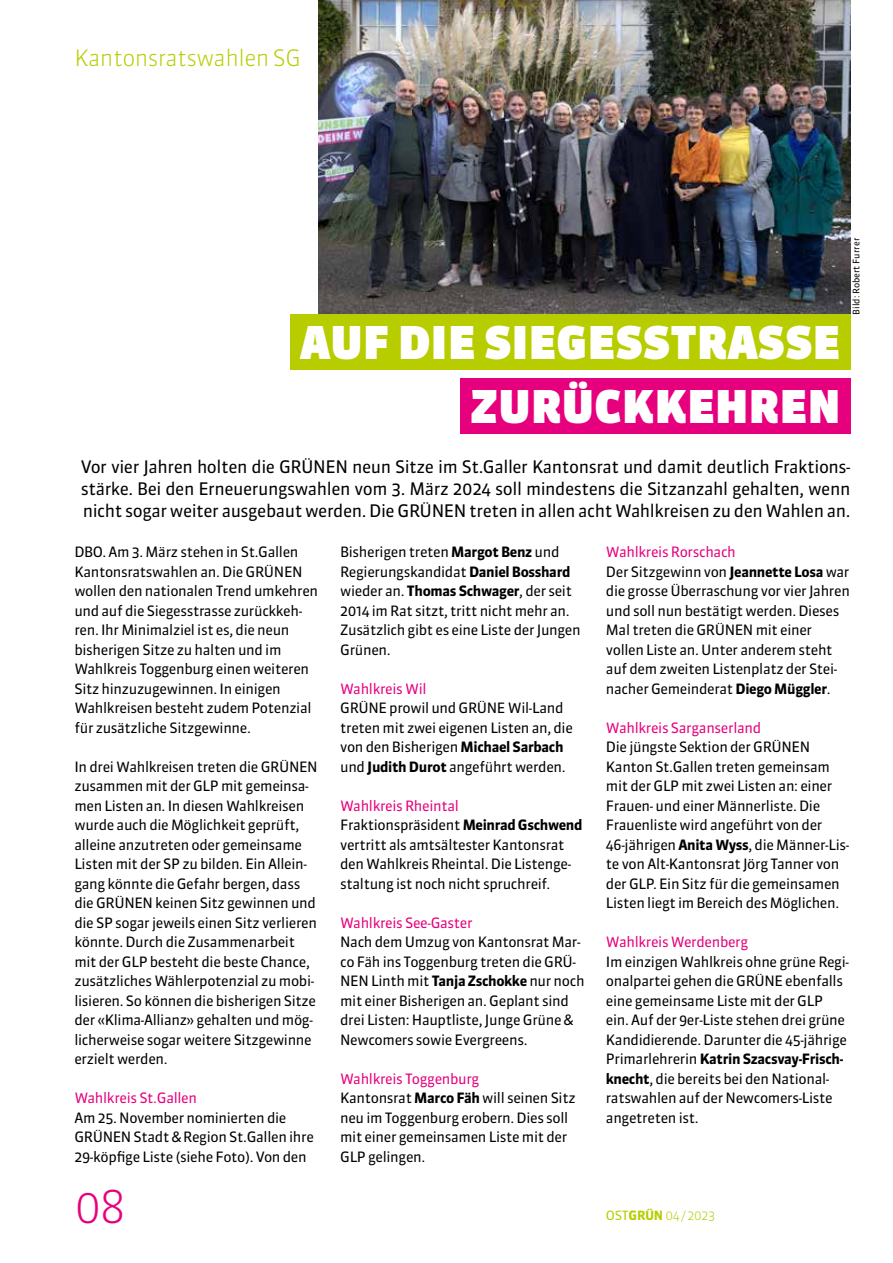
<style>
.page{position:relative;width:893px;height:1263px;background:#fff}
.page>*{position:absolute;margin:0;border:0;box-sizing:border-box;transform-origin:0 0}
.t1{font:900 45px "Sanuk OT";letter-spacing:.01em;color:#fff}
.t2{font:300 45px "Sanuk OT";color:#e6007d}
.t3{font:300 22.5px "Sanuk OT";letter-spacing:-.025em;color:#b7cd00}
.t4{font:17.25px/22.2px "Sanuk OT";letter-spacing:-.025em;color:#000;text-align:justify}
.t5{font:14.25px/19.5px "Sanuk OT";letter-spacing:-.025em;color:#000}
.t6{font:14.25px "Sanuk OT";letter-spacing:-.025em;color:#e6007d}
.t7{font:300 12.75px "Sanuk OT";color:#b7cd00}
.t8{font:9px "Sanuk OT";color:#000}
.s1{font-weight:700}
.s2{color:#e6007d}
.s3{font-weight:400}
</style>
<div class="page">
<img style="left:319px;top:0;width:531px;height:315px">
<div style="left:460px;top:378px;width:390px;height:56px;background:#e6007d"></div>
<div style="left:290px;top:315px;width:560px;height:55px;background:#b7cd00"></div>
<h2 class="t3" style="left:74px;top:44px;width:228px">Kantonsratswahlen SG</h2>
<h1 class="t1" style="left:301px;top:315px;width:541px">AUF DIE SIEGESSTRASSE</h1>
<h1 class="t1" style="left:470px;top:378px;width:372px">ZURÜCKKEHREN</h1>
<p class="t8" style="left:851px;top:315px;width:78px;rotate:-90deg">Bild: Robert Furrer</p>
<p class="t4" style="left:81px;top:455px;width:771px">Vor vier Jahren holten die GRÜNEN neun Sitze im St.Galler Kantonsrat und damit deutlich Fraktions&shy;stärke. Bei den Erneuerungswahlen vom 3. März 2024 soll mindestens die Sitzanzahl gehalten, wenn nicht sogar weiter ausgebaut werden. Die GRÜNEN treten in allen acht Wahlkreisen zu den Wahlen an.</p>
<p class="t5" style="left:340px;top:542px;width:242px">Bisherigen treten <span class="s1">Margot Benz</span> und<br>Regierungskandidat <span class="s1">Daniel Bosshard </span>wieder an. <span class="s1">Thomas Schwager</span>, der seit<br>2014 im Rat sitzt, tritt nicht mehr an.<br>Zusätzlich gibt es eine Liste der Jungen<br>Grünen.</p>
<p class="t6" style="left:340px;top:680px;width:88px">Wahlkreis Wil</p>
<p class="t5" style="left:340px;top:698px;width:234px">GRÜNE prowil und GRÜNE Wil-Land treten mit zwei eigenen Listen an, die von den Bisherigen <span class="s1">Michael Sarbach </span>und <span class="s1">Judith Durot</span> angeführt werden.</p>
<p class="t5" style="left:340px;top:796px;width:244px"><span class="s2">Wahlkreis Rheintal </span>Fraktionspräsident <span class="s1">Meinrad Gschwend </span>vertritt als amtsältester Kantonsrat den Wahlkreis Rheintal. Die Listenge&shy;staltung ist noch nicht spruchreif.</p>
<p class="t6" style="left:340px;top:914px;width:134px">Wahlkreis See-Gaster</p>
<p class="t5" style="left:340px;top:932px;width:246px">Nach dem Umzug von Kantonsrat Mar&shy;co Fäh ins Toggenburg treten die GRÜ-NEN Linth mit <span class="s1">Tanja Zschokke</span> nur noch mit einer Bisherigen an. Geplant sind drei Listen: Hauptliste, Junge Grüne &amp; Newcomers sowie Evergreens.</p>
<p class="t5" style="left:340px;top:1069px;width:237px"><span class="s2">Wahlkreis Toggenburg<br></span>Kantonsrat <span class="s1">Marco Fäh</span> will seinen Sitz neu im Toggenburg erobern. Dies soll mit einer gemeinsamen Liste mit der<br>GLP gelingen.</p>
<p class="t5" style="left:606px;top:542px;width:245px"><span class="s2">Wahlkreis Rorschach<br></span>Der Sitzgewinn von <span class="s1">Jeannette Losa</span> war die grosse Überraschung vor vier Jahren und soll nun bestätigt werden. Dieses Mal treten die GRÜNEN mit einer vollen Liste an. Unter anderem steht auf dem zweiten Listenplatz der Stei&shy;nacher Gemeinderat <span class="s1">Diego Müggler</span>.</p>
<p class="t6" style="left:606px;top:719px;width:157px">Wahlkreis Sarganserland</p>
<p class="t5" style="left:606px;top:737px;width:245px">Die jüngste Sektion der GRÜNEN Kanton St.Gallen treten gemeinsam mit der GLP mit zwei Listen an: einer Frauen- und einer Männerliste. Die Frauenliste wird angeführt von der 46-jährigen <span class="s1">Anita Wyss</span>, die Männer-Lis&shy;te von Alt-Kantonsrat Jörg Tanner von der GLP. Ein Sitz für die gemeinsamen Listen liegt im Bereich des Möglichen.</p>
<p class="t6" style="left:606px;top:933px;width:144px">Wahlkreis Werdenberg</p>
<p class="t5" style="left:606px;top:952px;width:245px">Im einzigen Wahlkreis ohne grüne Regi&shy;onalpartei gehen die GRÜNE ebenfalls eine gemeinsame Liste mit der GLP ein. Auf der 9er-Liste stehen drei grüne Kandidierende. Darunter die 45-jährige Primarlehrerin <span class="s1">Katrin Szacsvay-Frisch&shy;knecht</span>, die bereits bei den National&shy;ratswahlen auf der Newcomers-Liste angetreten ist.</p>
<p class="t5" style="left:74px;top:542px;width:245px">DBO. Am 3. März stehen in St.Gallen Kantonsratswahlen an. Die GRÜNEN wollen den nationalen Trend umkehren und auf die Siegesstrasse zurückkeh&shy;ren. Ihr Minimalziel ist es, die neun bisherigen Sitze zu halten und im Wahlkreis Toggenburg einen weiteren Sitz hinzuzugewinnen. In einigen Wahlkreisen besteht zudem Potenzial für zusätzliche Sitzgewinne.</p>
<p class="t5" style="left:74px;top:757px;width:245px">In drei Wahlkreisen treten die GRÜNEN zusammen mit der GLP mit gemeinsa&shy;men Listen an. In diesen Wahlkreisen wurde auch die Möglichkeit geprüft, alleine anzutreten oder gemeinsame Listen mit der SP zu bilden. Ein Allein&shy;gang könnte die Gefahr bergen, dass die GRÜNEN keinen Sitz gewinnen und die SP sogar jeweils einen Sitz verlieren könnte. Durch die Zusammenarbeit mit der GLP besteht die beste Chance, zusätzliches Wählerpotenzial zu mobi&shy;lisieren. So können die bisherigen Sitze der «Klima-Allianz» gehalten und mög&shy;licherweise sogar weitere Sitzgewinne erzielt werden.</p>
<p class="t6" style="left:74px;top:1089px;width:124px">Wahlkreis St.Gallen</p>
<p class="t5" style="left:74px;top:1108px;width:241px">Am 25. November nominierten die<br>GRÜNEN Stadt &amp; Region St.Gallen ihre<br>29-köpfige Liste (siehe Foto). Von den</p>
<h1 class="t2" style="left:74px;top:1179px;width:53px">08</h1>
<p class="t7" style="left:606px;top:1207px;width:111px"><span class="s3">OST</span><span class="s1">GRÜN</span> 04 / 2023</p>
</div>
